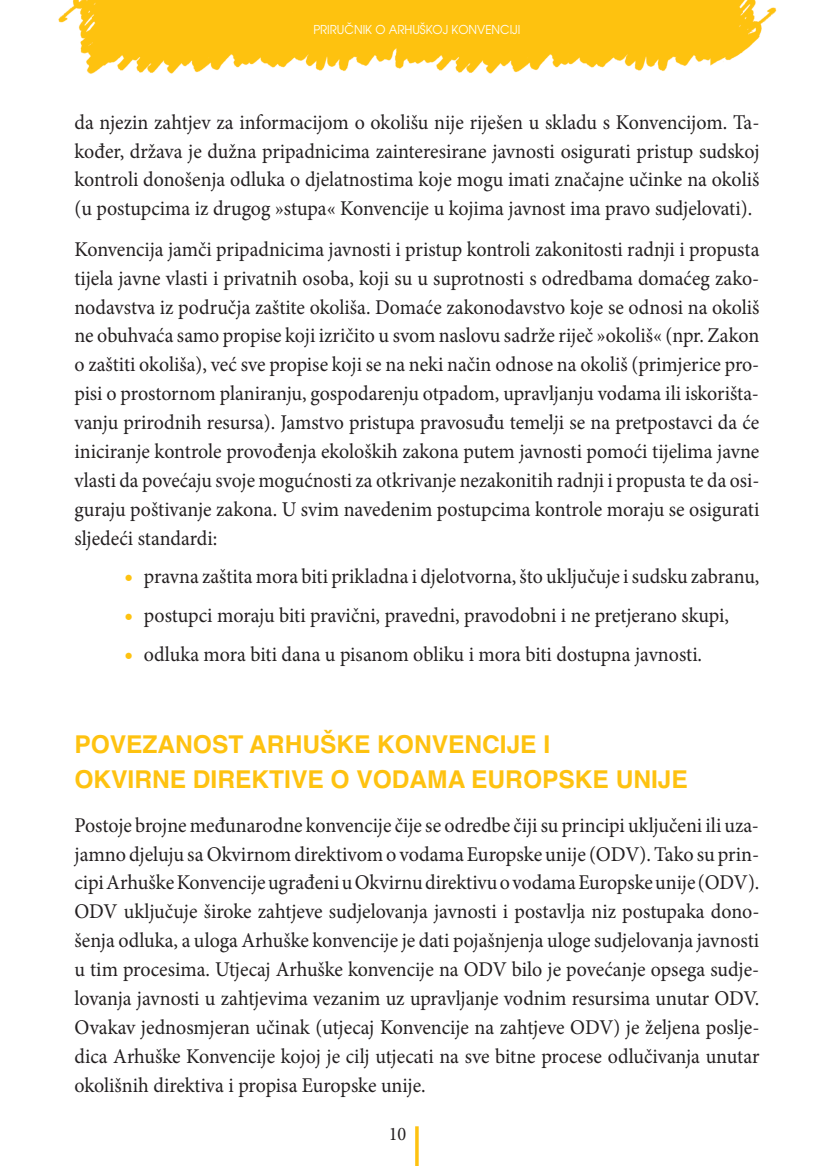
<style>
.page{position:relative;width:819px;height:1166px;background:#fff}
.page>*{position:absolute;margin:0;border:0;box-sizing:border-box;transform-origin:0 0}
.t1{font:700 24.5px/35.4px "Helvetica";color:#fec210}
.t2{font:21px/28.9px "Minion Pro";letter-spacing:-.005em;color:#231f20;text-align:justify;scale:.95 1}
.t3{font:19.25px "Minion Pro";color:#231f20;scale:.95 1}
.t4{font:12.25px "Avant Garde Plain";color:#fff;scale:.95 1}
.s1{font-size:23.62px;color:#fec210}
</style>
<div class="page">
<img style="left:58px;top:0;width:718px;height:74px">
<hr style="left:415px;top:1126px;width:3px;height:40px;background:#fec210">
<p class="t4" style="left:313px;top:22px;width:219px">PRIRU»NIK O ARHU©KOJ KONVENCIJI</p>
<p class="t2" style="left:74px;top:110px;width:722px;line-height:28.3px">da njezin zahtjev za informacijom o okolišu nije riješen u skladu s Konvencijom. Ta&shy;kođer, država je dužna pripadnicima zainteresirane javnosti osigurati pristup sudskoj kontroli donošenja odluka o djelatnostima koje mogu imati značajne učinke na okoliš (u postupcima iz drugog »stupa« Konvencije u kojima javnost ima pravo sudjelovati).</p>
<p class="t2" style="left:74px;top:236px;width:722px">Konvencija jamči pripadnicima javnosti i pristup kontroli zakonitosti radnji i propusta tijela javne vlasti i privatnih osoba, koji su u suprotnosti s odredbama domaćeg zako&shy;nodavstva iz područja zaštite okoliša. Domaće zakonodavstvo koje se odnosi na okoliš ne obuhvaća samo propise koji izričito u svom naslovu sadrže riječ »okoliš« (npr. Zakon o zaštiti okoliša), već sve propise koji se na neki način odnose na okoliš (primjerice pro&shy;pisi o prostornom planiranju, gospodarenju otpadom, upravljanju vodama ili iskorišta&shy;vanju prirodnih resursa). Jamstvo pristupa pravosuđu temelji se na pretpostavci da će iniciranje kontrole provođenja ekoloških zakona putem javnosti pomoći tijelima javne vlasti da povećaju svoje mogućnosti za otkrivanje nezakonitih radnji i propusta te da osi&shy;guraju poštivanje zakona. U svim navedenim postupcima kontrole moraju se osigurati sljedeći standardi:</p>
<p class="t2" style="left:124px;top:564px;width:670px"><span class="s1">•</span> pravna zaštita mora biti prikladna i djelotvorna, što uključuje i sudsku zabranu,</p>
<p class="t2" style="left:124px;top:603px;width:638px"><span class="s1">•</span> postupci moraju biti pravični, pravedni, pravodobni i ne pretjerano skupi,</p>
<p class="t2" style="left:124px;top:642px;width:610px"><span class="s1">•</span> odluka mora biti dana u pisanom obliku i mora biti dostupna javnosti.</p>
<p class="t1" style="left:74px;top:726px;width:615px">POVEZANOST ARHUŠKE KONVENCIJE I<br>OKVIRNE DIREKTIVE O VODAMA EUROPSKE UNIJE</p>
<p class="t2" style="left:74px;top:812px;width:722px">Postoje brojne međunarodne konvencije čije se odredbe čiji su principi uključeni ili uza&shy;jamno djeluju sa Okvirnom direktivom o vodama Europske unije (ODV). Tako su prin&shy;cipi ArhuškeKonvencije ugrađeni u Okvirnu direktivu o vodama Europske unije (ODV).<br>ODV uključuje široke zahtjeve sudjelovanja javnosti i postavlja niz postupaka dono&shy;šenja odluka, a uloga Arhuške konvencije je dati pojašnjenja uloge sudjelovanja javnosti u tim procesima. Utjecaj Arhuške konvencije na ODV bilo je povećanje opsega sudje&shy;lovanja javnosti u zahtjevima vezanim uz upravljanje vodnim resursima unutar ODV.<br>Ovakav jednosmjeran učinak (utjecaj Konvencije na zahtjeve ODV) je željena poslje&shy;dica Arhuške Konvencije kojoj je cilj utjecati na sve bitne procese odlučivanja unutar okolišnih direktiva i propisa Europske unije.</p>
<p class="t3" style="left:389px;top:1127px;width:20px">10</p>
</div>
